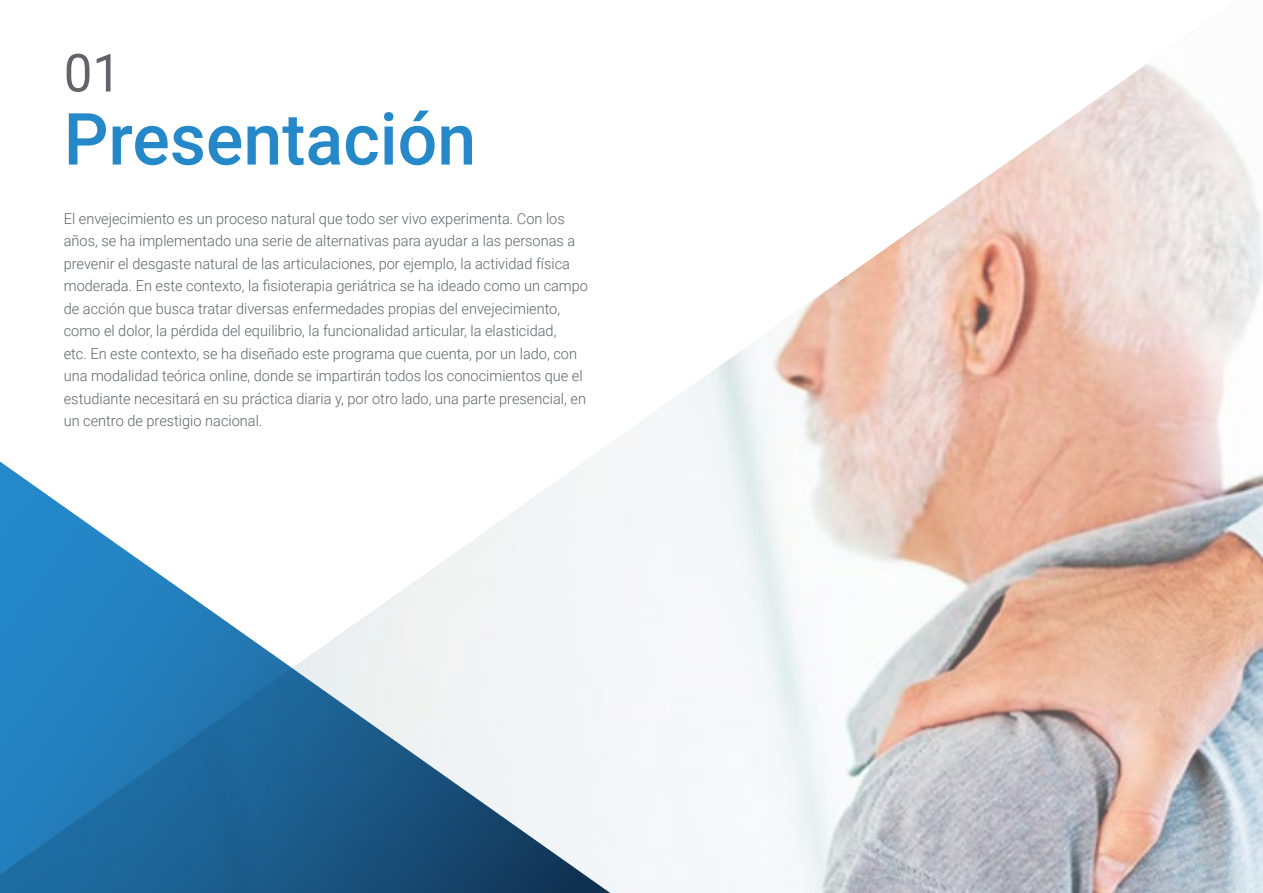
<style>
.page{position:relative;width:1263px;height:893px;background:#fff}
.page>*{position:absolute;margin:0;border:0;box-sizing:border-box;transform-origin:0 0}
.t1{font:500 72px "Roboto";color:#2488c9}
.t2{font:52.5px "Roboto";color:#61646a}
.t3{font:300 15px/22.5px "Roboto";color:#61646a}
</style>
<div class="page">
<img style="left:607px;top:63px;width:656px;height:830px">
<svg style="left:0;top:446px;width:640px;height:447px"></svg>
<h2 class="t2" style="left:64px;top:36px;width:59px">01</h2>
<h1 class="t1" style="left:64px;top:89px;width:414px">Presentación</h1>
<p class="t3" style="left:64px;top:207px;width:526px">El envejecimiento es un proceso natural que todo ser vivo experimenta. Con los años, se ha implementado una serie de alternativas para ayudar a las personas a prevenir el desgaste natural de las articulaciones, por ejemplo, la actividad física moderada. En este contexto, la fisioterapia geriátrica se ha ideado como un campo de acción que busca tratar diversas enfermedades propias del envejecimiento, como el dolor, la pérdida del equilibrio, la funcionalidad articular, la elasticidad,<br>etc. En este contexto, se ha diseñado este programa que cuenta, por un lado, con una modalidad teórica online, donde se impartirán todos los conocimientos que el estudiante necesitará en su práctica diaria y, por otro lado, una parte presencial, en un centro de prestigio nacional.</p>
</div>
